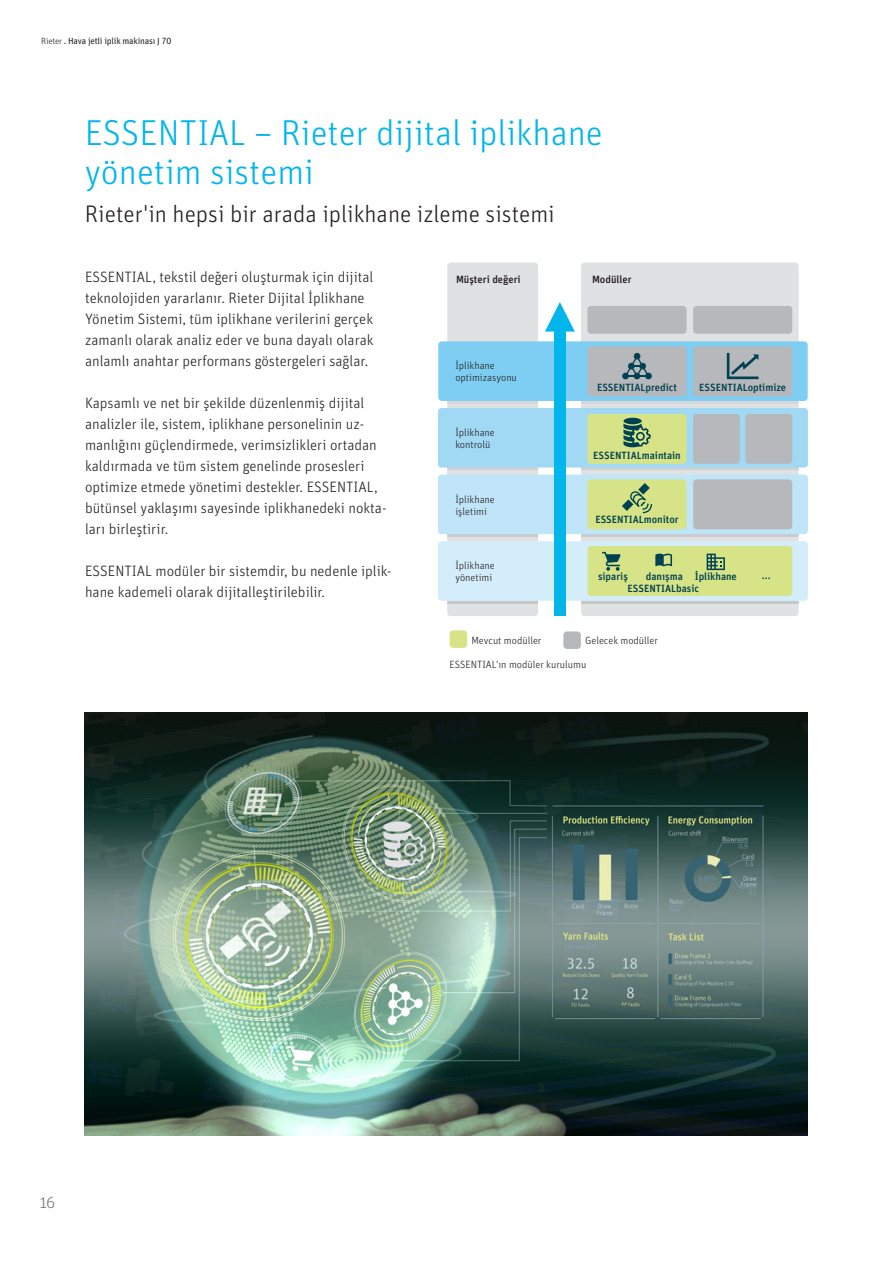
<style>
.page{position:relative;width:893px;height:1263px;background:#fff}
.page>*{position:absolute;margin:0;border:0;box-sizing:border-box;transform-origin:0 0}
.t1{font:300 36px/39px "Unit Pro";color:#02b5eb}
.t2{font:300 24px "Unit Pro";color:#231f20}
.t3{font:300 16.5px "Unit Pro";color:#76787b}
.t4{font:300 15px/21px "Unit Pro";color:#231f20}
.t5{font:300 10.5px/12px "Unit Pro";color:#231f20}
.t6{font:500 10.5px "Unit Pro";color:#004251}
.t7{font:500 10.5px "Unit Pro";color:#231f20}
.t8{font:9px "Unit Pro";letter-spacing:-.02em;color:#231f20}
.s1{font-weight:300}
</style>
<div class="page">
<img style="left:85px;top:712px;width:723px;height:423px">
<div style="left:447px;top:263px;width:91px;height:353px;background:#e0e1e3;border-radius:3px"></div>
<div style="left:581px;top:263px;width:218px;height:353px;background:#e0e1e3;border-radius:3px"></div>
<div style="left:438px;top:341px;width:370px;height:60px;background:#7ecef3;border-radius:3px"></div>
<div style="left:438px;top:408px;width:370px;height:59px;background:#a1d9f5;border-radius:3px"></div>
<div style="left:438px;top:475px;width:370px;height:59px;background:#c0e4f8;border-radius:3px"></div>
<div style="left:438px;top:541px;width:370px;height:60px;background:#d4edfa;border-radius:3px"></div>
<div style="left:693px;top:414px;width:47px;height:50px;background:#b7b8bb;border-radius:3px"></div>
<div style="left:745px;top:414px;width:47px;height:50px;background:#b7b8bb;border-radius:3px"></div>
<div style="left:693px;top:479px;width:99px;height:50px;background:#b7b8bb;border-radius:3px"></div>
<div style="left:587px;top:546px;width:205px;height:50px;background:#d7e387;border-radius:3px"></div>
<div style="left:450px;top:630px;width:17px;height:18px;background:#d7e387;border-radius:3px"></div>
<div style="left:563px;top:631px;width:18px;height:18px;background:#b7b8bb;border-radius:3px"></div>
<svg style="left:545px;top:302px;width:30px;height:30px"></svg>
<div style="left:554px;top:329px;width:11px;height:287px;background:#02b5eb"></div>
<div style="left:587px;top:479px;width:99px;height:50px;background:#d7e387;border-radius:3px"></div>
<svg style="left:622px;top:483px;width:31px;height:31px"></svg>
<div style="left:693px;top:306px;width:99px;height:28px;background:#b7b8bb;border-radius:3px"></div>
<div style="left:587px;top:306px;width:99px;height:28px;background:#b7b8bb;border-radius:3px"></div>
<svg style="left:602px;top:552px;width:19px;height:19px"></svg>
<div style="left:587px;top:414px;width:99px;height:50px;background:#d7e387;border-radius:3px"></div>
<svg style="left:623px;top:417px;width:28px;height:31px"></svg>
<svg style="left:707px;top:554px;width:18px;height:16px"></svg>
<svg style="left:655px;top:554px;width:17px;height:12px"></svg>
<div style="left:587px;top:346px;width:99px;height:50px;background:#b7b8bb;border-radius:3px"></div>
<svg style="left:622px;top:352px;width:30px;height:28px"></svg>
<div style="left:693px;top:346px;width:99px;height:50px;background:#b7b8bb;border-radius:3px"></div>
<svg style="left:727px;top:353px;width:32px;height:26px"></svg>
<p class="t8" style="left:41px;top:34px;width:132px"><span class="s1">Rieter</span> . Hava jetli iplik makinası J 70</p>
<h1 class="t1" style="left:85px;top:112px;width:519px">ESSENTIAL – Rieter dijital i̇plikhane yönetim sistemi</h1>
<h2 class="t2" style="left:85px;top:197px;width:471px">Rieter'in hepsi bir arada iplikhane izleme sistemi</h2>
<p class="t4" style="left:85px;top:265px;width:290px">ESSENTIAL, tekstil değeri oluşturmak için dijital teknolojiden yararlanır. Rieter Dijital İplikhane Yönetim Sistemi, tüm iplikhane verilerini gerçek zamanlı olarak analiz eder ve buna dayalı olarak anlamlı anahtar performans göstergeleri sağlar.</p>
<p class="t4" style="left:85px;top:391px;width:303px">Kapsamlı ve net bir şekilde düzenlenmiş dijital analizler ile, sistem, iplikhane personelinin uz&shy;manlığını güçlendirmede, verimsizlikleri ortadan kaldırmada ve tüm sistem genelinde prosesleri optimize etmede yönetimi destekler. ESSENTIAL, bütünsel yaklaşımı sayesinde iplikhanedeki nokta&shy;ları birleştirir.</p>
<p class="t4" style="left:85px;top:559px;width:308px">ESSENTIAL modüler bir sistemdir, bu nedenle iplik&shy;hane kademeli olarak dijitalleştirilebilir.</p>
<p class="t7" style="left:456px;top:271px;width:66px">Müşteri değeri</p>
<p class="t7" style="left:592px;top:271px;width:41px">Modüller</p>
<p class="t5" style="left:455px;top:359px;width:63px">İplikhane optimizasyonu</p>
<p class="t5" style="left:455px;top:426px;width:41px">İplikhane kontrolü</p>
<p class="t5" style="left:455px;top:492px;width:41px">İplikhane işletimi</p>
<p class="t5" style="left:455px;top:559px;width:41px">İplikhane yönetimi</p>
<p class="t6" style="left:597px;top:379px;width:81px">ESSENTIALpredict</p>
<p class="t6" style="left:699px;top:379px;width:88px">ESSENTIALoptimize</p>
<p class="t6" style="left:593px;top:447px;width:89px">ESSENTIALmaintain</p>
<p class="t6" style="left:595px;top:511px;width:85px">ESSENTIALmonitor</p>
<p class="t6" style="left:646px;top:569px;width:92px">danışma İplikhane</p>
<p class="t6" style="left:598px;top:569px;width:31px">sipariş</p>
<p class="t6" style="left:762px;top:568px;width:10px">...</p>
<p class="t6" style="left:628px;top:581px;width:73px">ESSENTIALbasic</p>
<p class="t5" style="left:471px;top:634px;width:72px">Mevcut modüller</p>
<p class="t5" style="left:585px;top:634px;width:74px">Gelecek modüller</p>
<p class="t5" style="left:450px;top:657px;width:138px">ESSENTIAL'ın modüler kurulumu</p>
<p class="t3" style="left:39px;top:1191px;width:18px">16</p>
</div>
